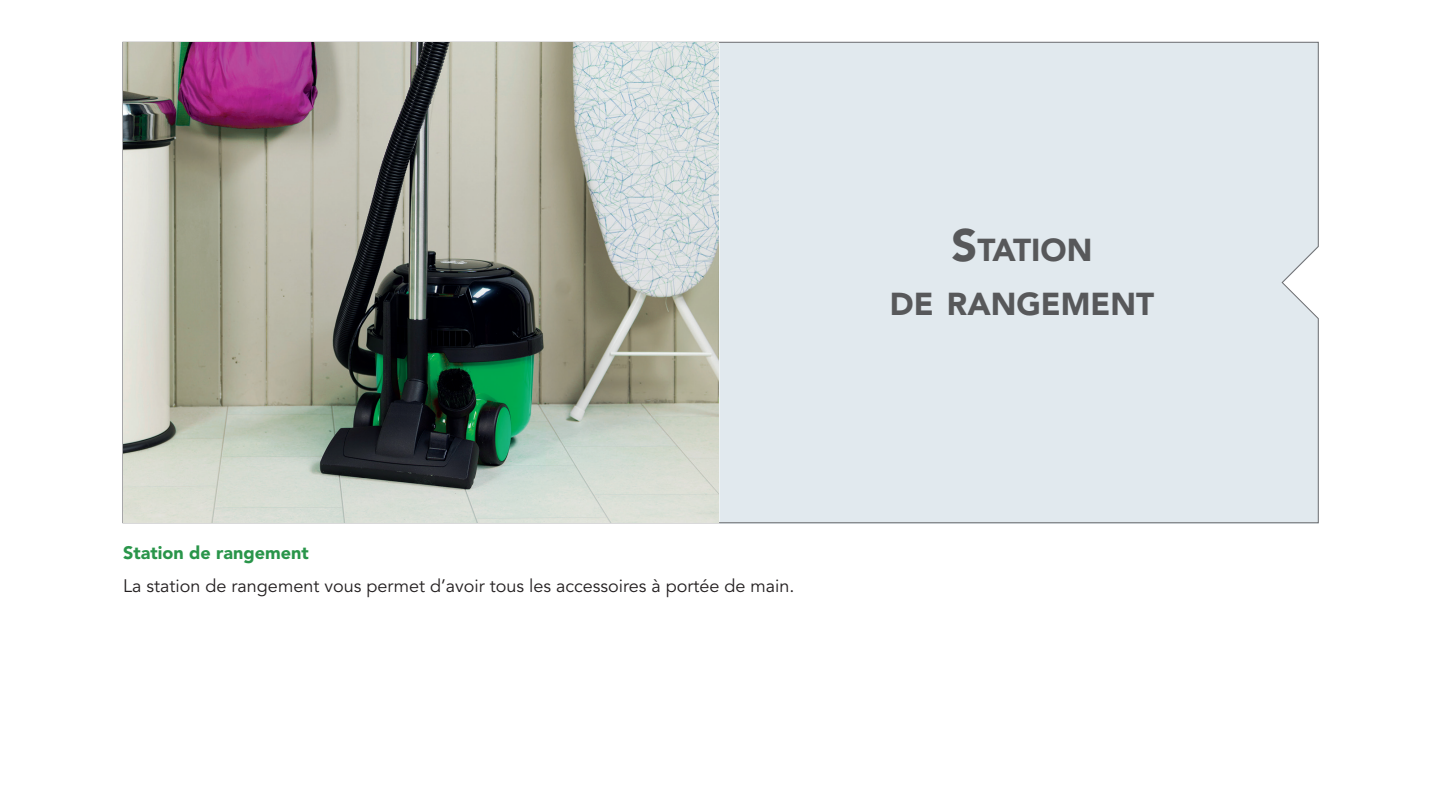
<style>
.page{position:relative;width:1440px;height:810px;background:#fff}
.page>*{position:absolute;margin:0;border:0;box-sizing:border-box;transform-origin:0 0}
.t1{font:900 31.5px/54px "Avenir LT Std";color:#57585a}
.t2{font:18px "Avenir LT Std";color:#231f20}
.t3{font:900 18px "Avenir LT Std";color:#29954a}
.s1{font-size:45px}
</style>
<div class="page">
<div style="left:122px;top:42px;width:1196px;height:482px;background:#e1e9ee"></div>
<img style="left:123px;top:43px;width:595px;height:479px">
<p class="t3" style="left:123px;top:541px;width:187px">Station de rangement</p>
<p class="t2" style="left:123px;top:575px;width:673px">La station de rangement vous permet d’avoir tous les accessoires à portée de main.</p>
<h1 class="t1" style="left:889px;top:223px;width:199px;text-indent:62px"><span class="s1">S</span>TATION<br>DE RAN</h1>
<h1 class="t1" style="left:1016px;top:277px;width:96px">GEMENT</h1>
</div>
